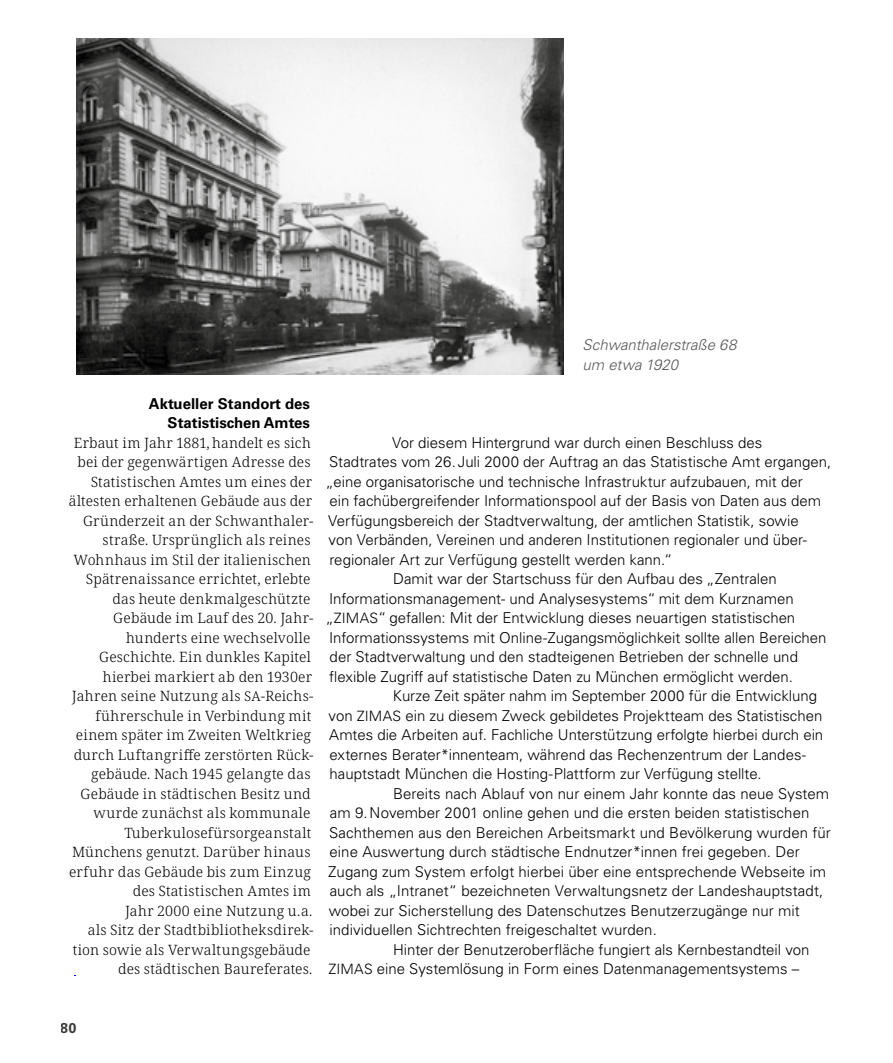
<style>
.page{position:relative;width:893px;height:1063px;background:#fff}
.page>*{position:absolute;margin:0;border:0;box-sizing:border-box;transform-origin:0 0}
.id11633{font:300 15px/19.5px "Univers LT Pro 45";color:#000}
.id27335{font:700 15px/19.5px "Univers LT Pro 65";color:#000;text-align:right}
.t1{font:italic 300 15px/19.5px "Univers LT Pro 45";letter-spacing:-.005em;color:#575756}
.id32953{font:300 14.25px/19.5px "Noto Serif";letter-spacing:.015em;color:#000;text-align:right}
.t2{font:700 14.25px "Univers LT Pro 65";color:#3c3c3b}
.s1{font-size:13.5px}
.s2{font-size:14.25px}
</style>
<div class="page">
<img style="left:77px;top:38px;width:486px;height:336px">
<p class="id27335" style="left:149px;top:393px;width:163px">Aktueller Standort des<br>Statistischen Amtes</p>
<p class="id32953" style="left:69px;top:433px;width:246px">Erbaut im Jahr 1881, handelt es sich bei der gegenwärtigen Adresse des<br>Statistischen Amtes um eines der ältesten erhaltenen Gebäude aus der<br>Gründerzeit an der Schwanthaler&shy;straße. Ursprünglich als reines<br>Wohnhaus im Stil der italienischen<br>Spätrenaissance errichtet, erlebte das heute denkmalgeschützte<br>Gebäude im Lauf des 20. Jahr&shy;hunderts eine wechselvolle<br>Geschichte. Ein dunkles Kapitel hierbei markiert ab den 1930er<br>Jahren seine Nutzung als <span class="s1">SA</span>-Reichs&shy;führerschule in Verbindung mit einem später im Zweiten Weltkrieg durch Luftangriffe zerstörten Rück&shy;gebäude. Nach 1945 gelangte das<br>Gebäude in städtischen Besitz und wurde zunächst als kommunale<br>Tuberkulosefürsorgeanstalt<br>Münchens genutzt. Darüber hinaus erfuhr das Gebäude bis zum Einzug des Statistischen Amtes im<br>Jahr 2000 eine Nutzung u.a.<br>als Sitz der Stadtbibliotheksdirek&shy;tion sowie als Verwaltungsgebäude des städtischen Baureferates.</p>
<p class="t1" style="left:583px;top:335px;width:155px">Schwanthalerstraße 68 um etwa 1920</p>
<p class="id11633" style="left:325px;top:432px;width:507px;text-indent:67px">Vor diesem Hintergrund war durch einen Beschluss des Stadtrates vom 26. Juli 2000 der Auftrag an das Statistische Amt ergangen, „eine organisatorische und technische Infrastruktur aufzubauen, mit der<br>ein fachübergreifender Informationspool auf der Basis von Daten aus dem Verfügungsbereich der Stadtverwaltung, der amtlichen Statistik, sowie<br>von Verbänden, Vereinen und anderen Institutionen regionaler und über&shy;regionaler Art zur Verfügung gestellt werden kann.“</p>
<p class="id11633" style="left:325px;top:569px;width:503px;text-indent:68px">Damit war der Startschuss für den Aufbau des „Zentralen Informationsmanagement- und Analysesystems“ mit dem Kurznamen „<span class="s2">ZIMAS</span>“ gefallen: Mit der Entwicklung dieses neuartigen statistischen Informationssystems mit Online-Zugangsmöglichkeit sollte allen Bereichen der Stadtverwaltung und den stadteigenen Betrieben der schnelle und f-lexible Zugriff auf statistische Daten zu München ermöglicht werden.</p>
<p class="id11633" style="left:329px;top:686px;width:496px;text-indent:64px">Kurze Zeit später nahm im September 2000 für die Entwicklung von <span class="s2">ZIMAS</span> ein zu diesem Zweck gebildetes Projektteam des Statistischen Amtes die Arbeiten auf. Fachliche Unterstützung erfolgte hierbei durch ein externes Berater*innenteam, während das Rechenzentrum der Landes&shy;hauptstadt München die Hosting-Plattform zur Verfügung stellte.</p>
<p class="id11633" style="left:328px;top:783px;width:504px;text-indent:65px">Bereits nach Ablauf von nur einem Jahr konnte das neue System am 9.November 2001 online gehen und die ersten beiden statistischen Sachthemen aus den Bereichen Arbeitsmarkt und Bevölkerung wurden für eine Auswertung durch städtische Endnutzer*innen frei gegeben. Der Zugang zum System erfolgt hierbei über eine entsprechende Webseite im auch als „Intranet“ bezeichneten Verwaltungsnetz der Landeshauptstadt, wobei zur Sicherstellung des Datenschutzes Benutzerzugänge nur mit individuellen Sichtrechten freigeschaltet wurden.</p>
<p class="id11633" style="left:328px;top:939px;width:483px;text-indent:65px">Hinter der Benutzeroberfläche fungiert als Kernbestandteil von<br><span class="s2">ZIMAS</span> eine Systemlösung in Form eines Datenmanagementsystems –</p>
<p class="t2" style="left:61px;top:1018px;width:17px">80</p>
</div>
